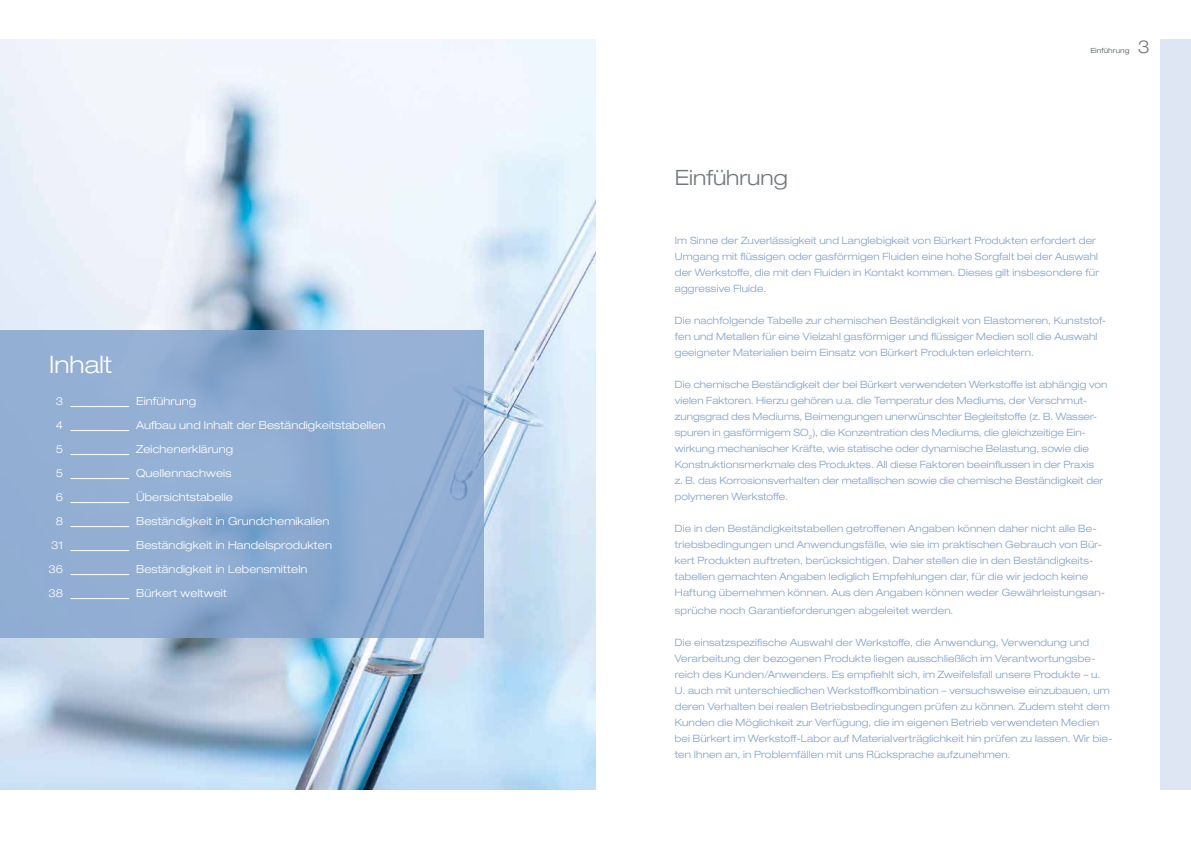
<style>
.page{position:relative;width:1191px;height:842px;background:#fff}
.page>*{position:absolute;margin:0;border:0;box-sizing:border-box;transform-origin:0 0}
.t1{font:300 expanded 24px "Helvetica Neue LTW1 G";color:#fff}
.t2{font:300 expanded 21px "Helvetica Neue LTW1 G";color:#72797c}
.t3{font:300 expanded 18px "Helvetica Neue LTW1 G";color:#72797c}
.t4{font:300 expanded 11px/24px "Helvetica Neue LTW1 G";letter-spacing:.01em;color:#fff;text-align:right}
.t5{font:300 expanded 10px/16px "Helvetica Neue LTW1 G";letter-spacing:.01em;color:#81a1cc}
.t6{font:expanded 7px "Helvetica Neue LTW1 G";color:#72797c}
</style>
<div class="page">
<div style="left:1159px;top:40px;width:32px;height:750px;background:#dfe6f3"></div>
<img style="left:0;top:40px;width:595px;height:749px">
<svg style="left:0;top:331px;width:484px;height:307px;background:#8facd2"></svg>
<hr style="left:70px;top:406px;width:59px;height:1px;background:#fff">
<hr style="left:70px;top:430px;width:59px;height:1px;background:#fff">
<hr style="left:70px;top:454px;width:59px;height:1px;background:#fff">
<hr style="left:70px;top:478px;width:59px;height:1px;background:#fff">
<hr style="left:70px;top:502px;width:59px;height:1px;background:#fff">
<hr style="left:70px;top:526px;width:59px;height:1px;background:#fff">
<hr style="left:70px;top:550px;width:59px;height:1px;background:#fff">
<hr style="left:70px;top:574px;width:59px;height:1px;background:#fff">
<hr style="left:70px;top:598px;width:59px;height:1px;background:#fff">
<h1 class="t1" style="left:49px;top:350px;width:65px">Inhalt</h1>
<p class="t4" style="left:49px;top:389px;width:16px">3<br>4<br>5<br>5<br>6<br>8<br>31<br>36<br>38</p>
<p class="t4" style="left:136px;top:389px;width:251px;text-align:left">Einführung<br>Aufbau und Inhalt der Beständigkeitstabellen<br>Zeichenerklärung<br>Quellennachweis<br>Übersichtstabelle<br>Beständigkeit in Grundchemikalien<br>Beständigkeit in Handelsprodukten<br>Beständigkeit in Lebensmitteln<br>Bürkert weltweit</p>
<h2 class="t2" style="left:675px;top:165px;width:114px">Einführung</h2>
<p class="t6" style="left:1090px;top:47px;width:41px">Einführung</p>
<h3 class="t3" style="left:1137px;top:35px;width:14px">3</h3>
<p class="t5" style="left:675px;top:232px;width:426px">Im Sinne der Zuverlässigkeit und Langlebigkeit von Bürkert Produkten erfordert der Umgang mit flüssigen oder gasförmigen Fluiden eine hohe Sorgfalt bei der Auswahl der Werkstoffe, die mit den Fluiden in Kontakt kommen. Dieses gilt insbesondere für aggressive Fluide.</p>
<p class="t5" style="left:675px;top:312px;width:433px">Die nachfolgende Tabelle zur chemischen Beständigkeit von Elastomeren, Kunststof&shy;fen und Metallen für eine Vielzahl gasförmiger und flüssiger Medien soll die Auswahl geeigneter Materialien beim Einsatz von Bürkert Produkten erleichtern.</p>
<p class="t5" style="left:675px;top:376px;width:434px">Die chemische Beständigkeit der bei Bürkert verwendeten Werkstoffe ist abhängig von vielen Faktoren. Hierzu gehören u.a. die Temperatur des Mediums, der Verschmut&shy;zungsgrad des Mediums, Beimengungen unerwünschter Begleitstoffe (z. B. Wasser&shy;spuren in gasförmigem SO<sub>2</sub>), die Konzentration des Mediums, die gleichzeitige Ein&shy;wirkung mechanischer Kräfte, wie statische oder dynamische Belastung, sowie die Konstruktionsmerkmale des Produktes. All diese Faktoren beeinflussen in der Praxis<br>z. B. das Korrosionsverhalten der metallischen sowie die chemische Beständigkeit der polymeren Werkstoffe.</p>
<p class="t5" style="left:675px;top:520px;width:432px">Die in den Beständigkeitstabellen getroffenen Angaben können daher nicht alle Be&shy;triebsbedingungen und Anwendungsfälle, wie sie im praktischen Gebrauch von Bür&shy;kert Produkten auftreten, berücksichtigen. Daher stellen die in den Beständigkeits&shy;tabellen gemachten Angaben lediglich Empfehlungen dar, für die wir jedoch keine Haftung übernehmen können. Aus den Angaben können weder Gewährleistungsan-</p>
<p class="t5" style="left:675px;top:602px;width:280px">sprüche noch Garantieforderungen abgeleitet werden.</p>
<p class="t5" style="left:675px;top:634px;width:439px">Die einsatzspezifische Auswahl der Werkstoffe, die Anwendung, Verwendung und Verarbeitung der bezogenen Produkte liegen ausschließlich im Verantwortungsbe&shy;reich des Kunden/Anwenders. Es empfiehlt sich, im Zweifelsfall unsere Produkte – u.<br>U. auch mit unterschiedlichen Werkstoffkombination – versuchsweise einzubauen, um deren Verhalten bei realen Betriebsbedingungen prüfen zu können. Zudem steht dem Kunden die Möglichkeit zur Verfügung, die im eigenen Betrieb verwendeten Medien bei Bürkert im Werkstoff-Labor auf Materialverträglichkeit hin prüfen zu lassen. Wir bie&shy;ten Ihnen an, in Problemfällen mit uns Rücksprache aufzunehmen.</p>
</div>
